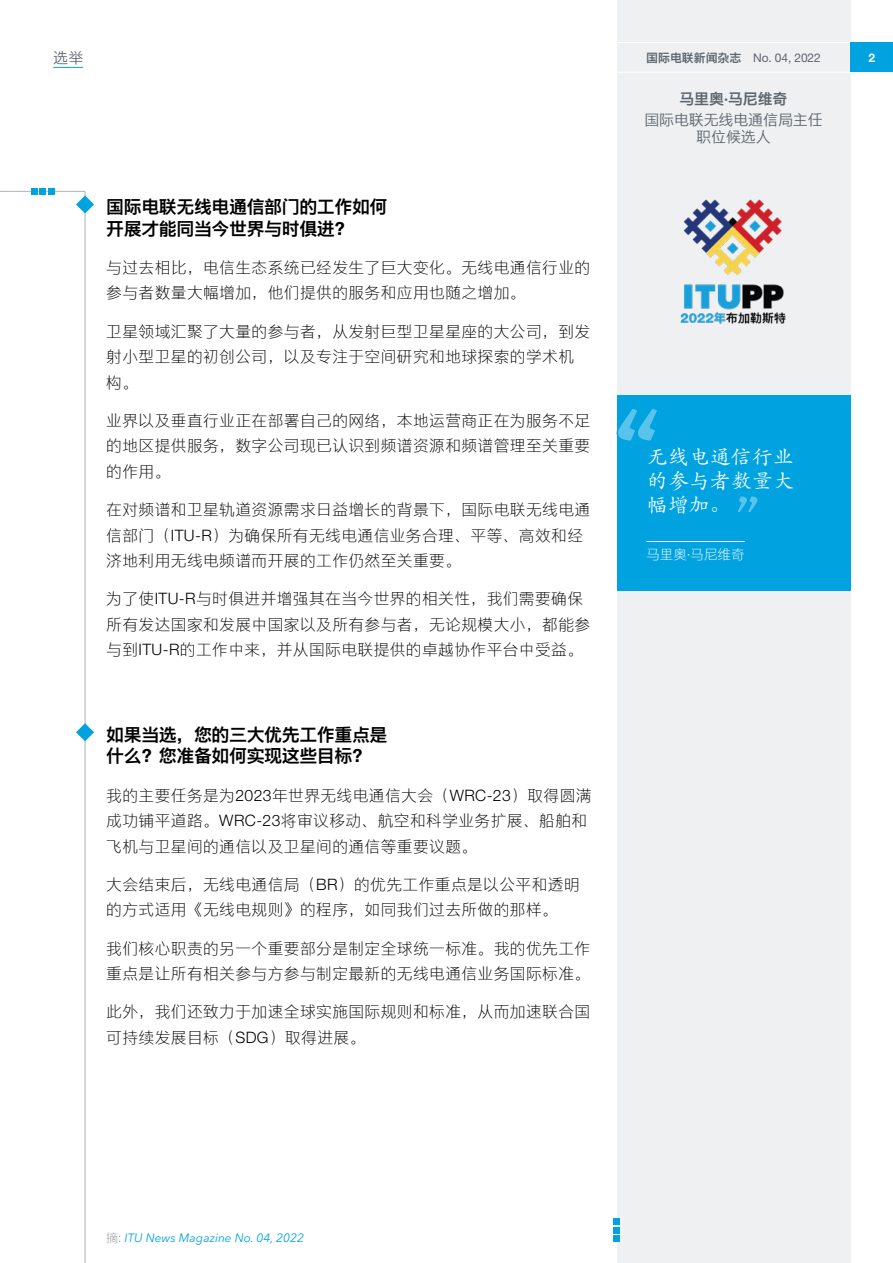
<style>
.page{position:relative;width:893px;height:1263px;background:#fff}
.page>*{position:absolute;margin:0;border:0;box-sizing:border-box;transform-origin:0 0}
.t1{font:21px/24px "ST Kaiti";color:#fff;text-align:justify}
.t2{font:18px/21.6px "M Ying Hei PRC W7";letter-spacing:-.025em;color:#000}
.t3{font:15.75px/25.5px "M Ying Hei PRC W3";letter-spacing:.025em;color:#000}
.t4{font:15px/16.5px "M Ying Hei PRC W4";letter-spacing:-.01em;color:#5c666f;text-align:center}
.t5{font:15px "M Ying Hei PRC W7";letter-spacing:-.01em;color:#5c666f}
.t6{font:13.5px "M Ying Hei PRC W3";color:#fff}
.t7{font:italic 12px "Avenir Next LT Pro";color:#00a3e0}
.t8{font:12px "M Ying Hei PRC W4";letter-spacing:-.01em;color:#5c666f}
.t9{font:12px "M Ying Hei PRC W7";color:#fff}
.s1{font-family:"M Ying Hei PRC W7"}
.s2{font-family:"M Ying Hei PRC W2";font-style:normal;color:#5c666f}
</style>
<div class="page">
<div style="left:617px;top:0;width:233px;height:1263px;background:#eff0f1"></div>
<img style="left:680px;top:199px;width:106px;height:125px">
<div style="left:617px;top:395px;width:233px;height:151px;background:#00a3e0"></div>
<div style="left:617px;top:519px;width:233px;height:72px;background:#00a3e0"></div>
<hr style="left:646px;top:541px;width:99px;height:1px;background:#fff">
<svg style="left:738px;top:496px;width:20px;height:17px"></svg>
<svg style="left:616px;top:409px;width:41px;height:32px"></svg>
<hr style="left:617px;top:72px;width:233px;height:1px;background:#fff">
<hr style="left:617px;top:42px;width:233px;height:1px;background:#fff">
<hr style="left:85px;top:191px;width:1px;height:1072px;background:#adb3b7">
<div style="left:613px;top:1218px;width:7px;height:7px;background:#00a3e0"></div>
<div style="left:613px;top:1227px;width:7px;height:6px;background:#00a3e0"></div>
<div style="left:613px;top:1235px;width:7px;height:7px;background:#00a3e0"></div>
<div style="left:850px;top:43px;width:43px;height:29px;background:#00a3e0"></div>
<hr style="left:53px;top:67px;width:30px;height:1px;background:#00a3e0">
<hr style="left:0;top:191px;width:85px;height:1px;background:#adb3b7">
<div style="left:31px;top:188px;width:6px;height:7px;background:#00a3e0"></div>
<div style="left:39px;top:188px;width:7px;height:7px;background:#00a3e0"></div>
<div style="left:48px;top:188px;width:6px;height:7px;background:#00a3e0"></div>
<svg style="left:76px;top:195px;width:18px;height:18px"></svg>
<svg style="left:76px;top:723px;width:18px;height:18px"></svg>
<p class="t4" style="left:53px;top:49px;width:32px">选举</p>
<p class="t8" style="left:646px;top:50px;width:176px"><span class="s1">国际电联新闻杂志</span> No. 04, 2022</p>
<p class="t9" style="left:868px;top:50px;width:8px">2</p>
<p class="t2" style="left:106px;top:196px;width:283px">国际电联无线电通信部门的工作如何开展才能同当今世界与时俱进？</p>
<p class="t3" style="left:106px;top:254px;width:485px">与过去相比，电信生态系统已经发生了巨大变化。无线电通信行业的参与者数量大幅增加，他们提供的服务和应用也随之增加。</p>
<p class="t3" style="left:106px;top:318px;width:485px">卫星领域汇聚了大量的参与者，从发射巨型卫星星座的大公司，到发射小型卫星的初创公司，以及专注于空间研究和地球探索的学术机构。</p>
<p class="t3" style="left:106px;top:407px;width:485px;text-align:justify">业界以及垂直行业正在部署自己的网络，本地运营商正在为服务不足的地区提供服务，数字公司现已认识到频谱资源和频谱管理至关重要的作用。</p>
<p class="t3" style="left:106px;top:497px;width:485px">在对频谱和卫星轨道资源需求日益增长的背景下，国际电联无线电通信部门（ITU-R）为确保所有无线电通信业务合理、平等、高效和经济地利用无线电频谱而开展的工作仍然至关重要。</p>
<p class="t3" style="left:106px;top:586px;width:485px">为了使ITU-R与时俱进并增强其在当今世界的相关性，我们需要确保所有发达国家和发展中国家以及所有参与者，无论规模大小，都能参与到ITU-R的工作中来，并从国际电联提供的卓越协作平台中受益。</p>
<p class="t2" style="left:106px;top:723px;width:283px">如果当选，您的三大优先工作重点是什么？您准备如何实现这些目标？</p>
<p class="t3" style="left:106px;top:782px;width:487px">我的主要任务是为2023年世界无线电通信大会（WRC-23）取得圆满成功铺平道路。WRC-23将审议移动、航空和科学业务扩展、船舶和飞机与卫星间的通信以及卫星间的通信等重要议题。</p>
<p class="t3" style="left:106px;top:871px;width:475px">大会结束后，无线电通信局（BR）的优先工作重点是以公平和透明的方式适用《无线电规则》的程序，如同我们过去所做的那样。</p>
<p class="t3" style="left:106px;top:935px;width:485px">我们核心职责的另一个重要部分是制定全球统一标准。我的优先工作重点是让所有相关参与方参与制定最新的无线电通信业务国际标准。</p>
<p class="t3" style="left:106px;top:999px;width:485px">此外，我们还致力于加速全球实施国际规则和标准，从而加速联合国可持续发展目标（SDG）取得进展。</p>
<p class="t5" style="left:679px;top:90px;width:110px">马里奥·马尼维奇</p>
<p class="t4" style="left:644px;top:111px;width:180px">国际电联无线电通信局主任职位候选人</p>
<h1 class="t1" style="left:646px;top:444px;width:148px">无线电通信行业的参与者数量大幅增加。</h1>
<p class="t6" style="left:646px;top:546px;width:100px">马里奥·马尼维奇</p>
<p class="t7" style="left:106px;top:1230px;width:199px"><span class="s2">摘:</span> ITU News Magazine No. 04, 2022</p>
</div>
